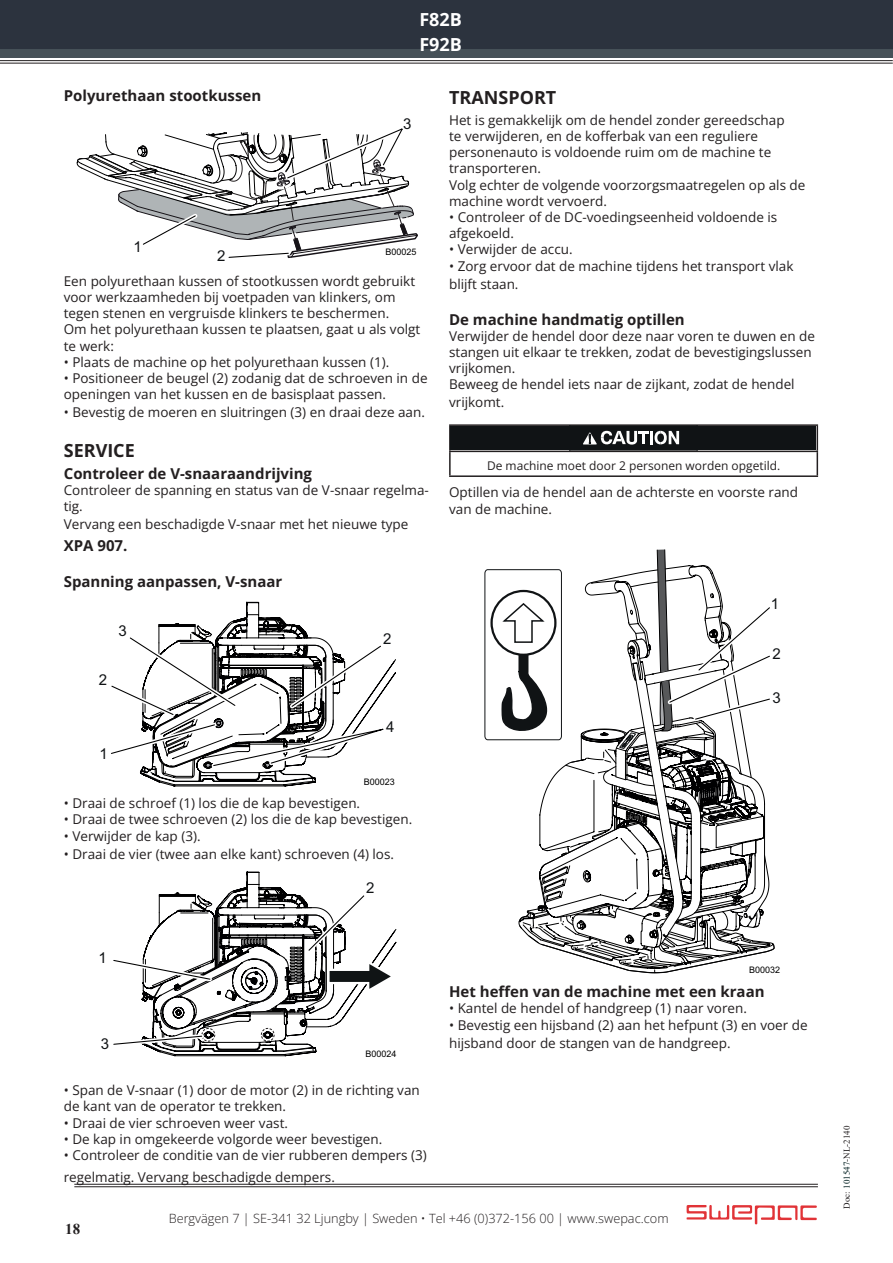
<style>
.page{position:relative;width:893px;height:1263px;background:#fff}
.page>*{position:absolute;margin:0;border:0;box-sizing:border-box;transform-origin:0 0}
.Rubrik_1{font:700 18px "Open Sans";color:#231f20}
.t1{font:700 18px/25.8px "Open Sans";color:#fff}
.Underrubrik_1{font:700 15px "Open Sans";color:#231f20}
.t2{font:15px "Arial";color:#101315}
.t3{font:700 15px "Times New Roman";color:#231f20}
.Brödtext_1{font:13.5px/16.2px "Open Sans";color:#231f20}
.Underrubrik_1-2{font:13.5px "Open Sans";color:#231f20}
.t4{font:300 12.75px "Open Sans";color:#231f20}
.Brödtext_1-2{font:12px "Open Sans";color:#231f20}
.t5{font:9px "Arial";color:#000001}
.t6{font:9px "Times New Roman";color:#231f20}
.s1{color:#001f20}
</style>
<div class="page">
<div style="left:0;top:0;width:893px;height:53px;background:#2c333e"></div>
<div style="left:0;top:49px;width:893px;height:8px;background:#465158"></div>
<hr style="left:0;top:60px;width:893px;height:1px;background:#231f20">
<hr style="left:0;top:63px;width:893px;height:1px;background:#231f20">
<svg style="left:687px;top:1205px;width:130px;height:19px"></svg>
<hr style="left:74px;top:1184px;width:744px;height:1px;background:#231f20">
<hr style="left:74px;top:1186px;width:744px;height:1px;background:#231f20">
<svg style="left:77px;top:128px;width:341px;height:131px"></svg>
<svg style="left:111px;top:602px;width:285px;height:185px"></svg>
<svg style="left:113px;top:872px;width:283px;height:185px"></svg>
<hr style="left:449px;top:424px;width:369px;height:2px;background:#231f20">
<hr style="left:449px;top:426px;width:2px;height:25px;background:#231f20">
<hr style="left:449px;top:451px;width:369px;height:1px;background:#231f20">
<hr style="left:449px;top:452px;width:2px;height:23px;background:#231f20">
<svg style="left:817px;top:426px;width:1px;height:49px"></svg>
<hr style="left:449px;top:475px;width:369px;height:2px;background:#231f20">
<div style="left:451px;top:426px;width:365px;height:24px;background:#101315"></div>
<hr style="left:570px;top:450px;width:127px;height:1px;background:#101315">
<svg style="left:583px;top:431px;width:96px;height:14px"></svg>
<svg style="left:485px;top:549px;width:290px;height:425px"></svg>
<h1 class="t1" style="left:419px;top:6px;width:44px">F82B<br>F92B</h1>
<p class="Underrubrik_1" style="left:64px;top:85px;width:199px">Polyurethaan stootkussen</p>
<p class="t2" style="left:403px;top:113px;width:10px">3</p>
<p class="t2" style="left:134px;top:236px;width:10px">1</p>
<p class="t5" style="left:385px;top:246px;width:33px">B00025</p>
<p class="t2" style="left:217px;top:245px;width:10px">2</p>
<p class="Brödtext_1" style="left:64px;top:272px;width:353px">Een polyurethaan kussen of stootkussen wordt gebruikt voor werkzaamheden bij voetpaden van klinkers, om tegen stenen en vergruisde klinkers te beschermen.</p>
<p class="Brödtext_1" style="left:64px;top:321px;width:358px">Om het polyurethaan kussen te plaatsen, gaat u als volgt te werk:</p>
<p class="Brödtext_1" style="left:64px;top:353px;width:327px">• Plaats de machine op het polyurethaan kussen (1).</p>
<p class="Brödtext_1" style="left:64px;top:370px;width:365px">• Positioneer de beugel (2) zodanig dat de schroeven in de openingen van het kussen en de basisplaat passen.</p>
<p class="Brödtext_1" style="left:64px;top:404px;width:363px">• Bevestig de moeren en sluitringen (3) en draai deze aan.</p>
<p class="Rubrik_1" style="left:64px;top:438px;width:73px">SERVICE</p>
<p class="Underrubrik_1" style="left:64px;top:463px;width:250px">Controleer de V-snaaraandrijving</p>
<p class="Brödtext_1" style="left:64px;top:482px;width:366px">Controleer de spanning en status van de V-snaar regelma&shy;tig.</p>
<p class="Brödtext_1" style="left:64px;top:516px;width:346px">Vervang een beschadigde V-snaar met het nieuwe type</p>
<p class="Underrubrik_1" style="left:64px;top:535px;width:65px">XPA 907.</p>
<p class="Underrubrik_1" style="left:64px;top:571px;width:220px">Spanning aanpassen, V-snaar</p>
<p class="t2" style="left:119px;top:620px;width:10px">3</p>
<p class="t2" style="left:99px;top:669px;width:10px">2</p>
<p class="t2" style="left:99px;top:743px;width:10px">1</p>
<p class="t2" style="left:383px;top:629px;width:10px">2</p>
<p class="t2" style="left:386px;top:716px;width:10px">4</p>
<p class="t5" style="left:364px;top:776px;width:33px">B00023</p>
<p class="Brödtext_1" style="left:64px;top:795px;width:298px">• Draai de schroef (1) los die de kap bevestigen.</p>
<p class="Brödtext_1" style="left:64px;top:811px;width:350px">• Draai de twee schroeven (2) los die de kap bevestigen.</p>
<p class="Brödtext_1" style="left:64px;top:827px;width:138px">• Verwijder de kap (3).</p>
<p class="Brödtext_1" style="left:64px;top:845px;width:332px">• Draai de vier (twee aan elke kant) schroeven (4) los.</p>
<p class="t2" style="left:366px;top:878px;width:10px">2</p>
<p class="Rubrik_1" style="left:449px;top:85px;width:109px">TRANSPORT</p>
<p class="Brödtext_1" style="left:449px;top:111px;width:337px">Het is gemakkelijk om de hendel zonder gereedschap te verwijderen, en de kofferbak van een reguliere personenauto is voldoende ruim om de machine te transporteren.</p>
<p class="Brödtext_1" style="left:449px;top:176px;width:358px">Volg echter de volgende voorzorgsmaatregelen op als de machine wordt vervoerd.</p>
<p class="Brödtext_1" style="left:449px;top:209px;width:330px">• Controleer of de DC-voedingseenheid voldoende is afgekoeld.</p>
<p class="Brödtext_1" style="left:449px;top:241px;width:125px">• Verwijder de accu.</p>
<p class="Brödtext_1" style="left:449px;top:256px;width:346px;line-height:18px">• Zorg ervoor dat de machine tijdens het transport vlak blijft staan.</p>
<p class="Underrubrik_1" style="left:449px;top:309px;width:237px">De machine handmatig optillen</p>
<p class="Brödtext_1" style="left:449px;top:327px;width:367px">Verwijder de hendel door deze naar voren te duwen en de stangen uit elkaar te trekken, zodat de bevestigingslussen vrijkomen.</p>
<p class="Brödtext_1" style="left:449px;top:375px;width:347px;line-height:18px">Beweeg de hendel iets naar de zijkant, zodat de hendel vrijkomt.</p>
<p class="Brödtext_1-2" style="left:487px;top:458px;width:295px">De machine moet door 2 personen worden opgetild.</p>
<p class="Brödtext_1" style="left:449px;top:484px;width:351px">Optillen via de hendel aan de achterste en voorste rand van de machine.</p>
<p class="t2" style="left:771px;top:593px;width:10px">1</p>
<p class="t2" style="left:772px;top:644px;width:10px">2</p>
<p class="t2" style="left:772px;top:687px;width:10px">3</p>
<p class="t2" style="left:98px;top:947px;width:10px">1</p>
<p class="t2" style="left:101px;top:1033px;width:10px">3</p>
<p class="Brödtext_1" style="left:64px;top:1082px;width:358px">• Span de V-snaar (1) door de motor (2) in de richting van de kant van de operator te trekken.</p>
<p class="Underrubrik_1-2" style="left:64px;top:1113px;width:226px">• Draai de vier schroeven weer vast.</p>
<p class="Underrubrik_1-2" style="left:64px;top:1130px;width:320px">• De kap in omgekeerde volgorde weer bevestigen.</p>
<p class="Brödtext_1" style="left:64px;top:1144px;width:364px;line-height:21.6px">• Controleer de conditie van de vier rubberen dempers (3) regelmatig. Vervang beschadigde dempers.</p>
<p class="t5" style="left:365px;top:1048px;width:33px">B00024</p>
<p class="t5" style="left:749px;top:963px;width:33px">B00032</p>
<p class="Underrubrik_1" style="left:449px;top:981px;width:317px">Het heffen van de machine met een kraan</p>
<p class="Brödtext_1" style="left:449px;top:1000px;width:299px">• Kantel de hendel of handgreep (1) naar voren.</p>
<p class="Brödtext_1" style="left:449px;top:1015px;width:360px;line-height:18px">• Bevestig een hijsband (2) aan het hefpunt (3) en voer de hijsband door de stangen van de handgreep.</p>
<p class="t3" style="left:65px;top:1218px;width:16px">18</p>
<p class="t4" style="left:169px;top:1210px;width:501px">Bergvägen 7 | SE-341 32 Ljungby | Sweden • Tel +46 (0)372-156 00 | www.swepac.com</p>
<p class="t6" style="left:840px;top:1208px;width:84px;rotate:-90deg">Doc: <span class="s1">101547</span>-NL-2140</p>
</div>
